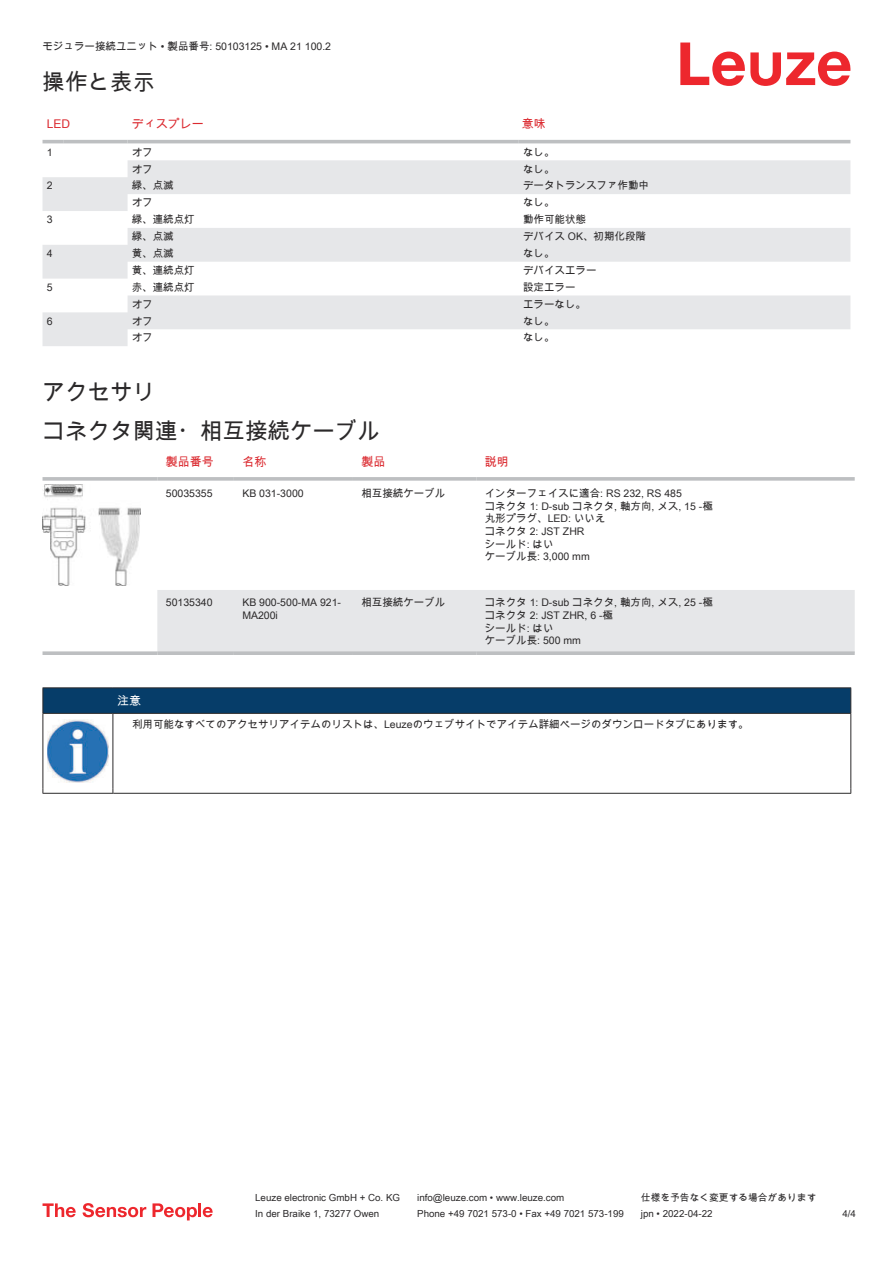
<style>
.page{position:relative;width:893px;height:1263px;background:#fff}
.page>*{position:absolute;margin:0;border:0;box-sizing:border-box;transform-origin:0 0}
.t1{font:22.5px/38.7px "Arial Unicode MS";color:#2b292a}
.t2{font:12px "Arial Unicode MS";color:#db2a30}
.t3{font:12px "Arial Unicode MS";color:#fff}
.t4{font:10.5px/12.6px "Arial Unicode MS";color:#2b292a}
.t5{font:9.75px "Arial Unicode MS";color:#2b292a}
</style>
<div class="page">
<svg style="left:680px;top:43px;width:170px;height:43px"></svg>
<svg style="left:43px;top:143px;width:807px;height:1px"></svg>
<svg style="left:43px;top:160px;width:807px;height:186px;fill:#e6e7e9"></svg>
<hr style="left:43px;top:140px;width:21px;height:3px;background:#bdbfc1">
<hr style="left:64px;top:140px;width:64px;height:3px;background:#bdbfc1">
<hr style="left:128px;top:140px;width:391px;height:3px;background:#bdbfc1">
<hr style="left:519px;top:140px;width:331px;height:3px;background:#bdbfc1">
<div style="left:157px;top:590px;width:698px;height:61px;background:#e6e7e9"></div>
<svg style="left:43px;top:477px;width:114px;height:4px"></svg>
<svg style="left:157px;top:477px;width:77px;height:4px"></svg>
<svg style="left:234px;top:477px;width:119px;height:4px"></svg>
<svg style="left:353px;top:477px;width:123px;height:4px"></svg>
<svg style="left:476px;top:477px;width:379px;height:4px;background:#c3c5c7"></svg>
<svg style="left:43px;top:651px;width:114px;height:4px"></svg>
<svg style="left:157px;top:651px;width:77px;height:4px"></svg>
<svg style="left:234px;top:651px;width:119px;height:4px"></svg>
<svg style="left:353px;top:651px;width:123px;height:4px"></svg>
<svg style="left:476px;top:651px;width:379px;height:4px;background:#c1c3c5"></svg>
<img style="left:43px;top:485px;width:97px;height:101px">
<svg style="left:44px;top:714px;width:806px;height:79px"></svg>
<hr style="left:43px;top:687px;width:70px;height:1px;background:#2b292a">
<hr style="left:43px;top:713px;width:70px;height:1px;background:#2b292a">
<hr style="left:113px;top:687px;width:738px;height:1px;background:#2b292a">
<div style="left:43px;top:688px;width:808px;height:25px;background:#063d69"></div>
<hr style="left:113px;top:713px;width:738px;height:1px;background:#2b292a">
<hr style="left:43px;top:714px;width:1px;height:75px;background:#2b292a">
<hr style="left:113px;top:714px;width:1px;height:75px;background:#2b292a">
<hr style="left:850px;top:714px;width:1px;height:75px;background:#2b292a">
<hr style="left:43px;top:793px;width:70px;height:1px;background:#2b292a">
<hr style="left:113px;top:793px;width:738px;height:1px;background:#2b292a">
<img style="left:47px;top:720px;width:61px;height:62px">
<div style="left:115px;top:714px;width:734px;height:20px;background:#fff"></div>
<svg style="left:43px;top:1203px;width:33px;height:14px"></svg>
<svg style="left:83px;top:1203px;width:63px;height:14px"></svg>
<svg style="left:153px;top:1203px;width:44px;height:17px"></svg>
<hr style="left:198px;top:1203px;width:3px;height:14px;background:#ed272d">
<svg style="left:203px;top:1207px;width:10px;height:10px"></svg>
<p class="t4" style="left:43px;top:40px;width:290px">モジュラー接続ユニット • 製品番号: 50103125 • MA 21 100.2</p>
<h1 class="t1" style="left:43px;top:62px;width:114px">操作と表示</h1>
<p class="t2" style="left:47px;top:115px;width:25px">LED</p>
<p class="t2" style="left:132px;top:115px;width:73px">ディスプレー</p>
<p class="t2" style="left:522px;top:115px;width:25px">意味</p>
<p class="t4" style="left:47px;top:145px;width:7px">1</p>
<p class="t4" style="left:132px;top:145px;width:22px">オフ</p>
<p class="t4" style="left:523px;top:145px;width:33px">なし。</p>
<p class="t4" style="left:132px;top:162px;width:22px">オフ</p>
<p class="t4" style="left:523px;top:162px;width:33px">なし。</p>
<p class="t4" style="left:47px;top:179px;width:7px">2</p>
<p class="t4" style="left:132px;top:179px;width:44px">緑、点滅</p>
<p class="t4" style="left:523px;top:179px;width:127px">データトランスファ作動中</p>
<p class="t4" style="left:132px;top:196px;width:22px">オフ</p>
<p class="t4" style="left:523px;top:196px;width:33px">なし。</p>
<p class="t4" style="left:47px;top:213px;width:7px">3</p>
<p class="t4" style="left:132px;top:213px;width:64px">緑、連続点灯</p>
<p class="t4" style="left:523px;top:213px;width:64px">動作可能状態</p>
<p class="t4" style="left:132px;top:230px;width:43px">緑、点滅</p>
<p class="t4" style="left:523px;top:230px;width:125px">デバイス OK、初期化段階</p>
<p class="t4" style="left:47px;top:247px;width:7px">4</p>
<p class="t4" style="left:132px;top:247px;width:44px">黄、点滅</p>
<p class="t4" style="left:523px;top:247px;width:33px">なし。</p>
<p class="t4" style="left:132px;top:264px;width:65px">黄、連続点灯</p>
<p class="t4" style="left:523px;top:264px;width:75px">デバイスエラー</p>
<p class="t4" style="left:47px;top:281px;width:7px">5</p>
<p class="t4" style="left:132px;top:281px;width:64px">赤、連続点灯</p>
<p class="t4" style="left:523px;top:281px;width:54px">設定エラー</p>
<p class="t4" style="left:132px;top:297px;width:22px">オフ</p>
<p class="t4" style="left:523px;top:297px;width:64px">エラーなし。</p>
<p class="t4" style="left:47px;top:314px;width:7px">6</p>
<p class="t4" style="left:132px;top:314px;width:22px">オフ</p>
<p class="t4" style="left:523px;top:314px;width:33px">なし。</p>
<p class="t4" style="left:132px;top:331px;width:22px">オフ</p>
<p class="t4" style="left:523px;top:331px;width:33px">なし。</p>
<h1 class="t1" style="left:43px;top:372px;width:339px">アクセサリ<br>コネクタ関連・相互接続ケーブル</h1>
<p class="t2" style="left:166px;top:453px;width:49px">製品番号</p>
<p class="t2" style="left:242px;top:453px;width:25px">名称</p>
<p class="t2" style="left:361px;top:453px;width:25px">製品</p>
<p class="t2" style="left:485px;top:453px;width:25px">説明</p>
<p class="t4" style="left:166px;top:487px;width:48px">50035355</p>
<p class="t4" style="left:242px;top:487px;width:63px">KB 031-3000</p>
<p class="t4" style="left:361px;top:487px;width:85px">相互接続ケーブル</p>
<p class="t4" style="left:485px;top:487px;width:230px">インターフェイスに適合: RS 232, RS 485<br>コネクタ 1: D-sub コネクタ, 軸方向, メス, 15 -極丸形プラグ、LED: いいえ<br>コネクタ 2: JST ZHR<br>シールド: はい<br>ケーブル長: 3,000 mm</p>
<p class="t4" style="left:166px;top:596px;width:48px">50135340</p>
<p class="t4" style="left:242px;top:596px;width:100px">KB 900-500-MA 921-<br>MA200i</p>
<p class="t4" style="left:361px;top:596px;width:85px">相互接続ケーブル</p>
<p class="t4" style="left:485px;top:596px;width:230px">コネクタ 1: D-sub コネクタ, 軸方向, メス, 25 -極コネクタ 2: JST ZHR, 6 -極<br>シールド: はい<br>ケーブル長: 500 mm</p>
<p class="t3" style="left:117px;top:692px;width:25px">注意</p>
<p class="t4" style="left:132px;top:718px;width:618px">利用可能なすべてのアクセサリアイテムのリストは、Leuzeのウェブサイトでアイテム詳細ページのダウンロードタブにあります。</p>
<p class="t5" style="left:255px;top:1191px;width:146px">Leuze electronic GmbH + Co. KG</p>
<p class="t5" style="left:417px;top:1191px;width:149px">info@leuze.com • www.leuze.com</p>
<p class="t5" style="left:641px;top:1191px;width:177px">仕様を予告なく変更する場合があります</p>
<p class="t5" style="left:255px;top:1206px;width:126px">In der Braike 1, 73277 Owen</p>
<p class="t5" style="left:417px;top:1206px;width:208px">Phone +49 7021 573-0 • Fax +49 7021 573-199</p>
<p class="t5" style="left:641px;top:1206px;width:73px">jpn • 2022-04-22</p>
<p class="t5" style="left:842px;top:1206px;width:15px">4 /4</p>
</div>
